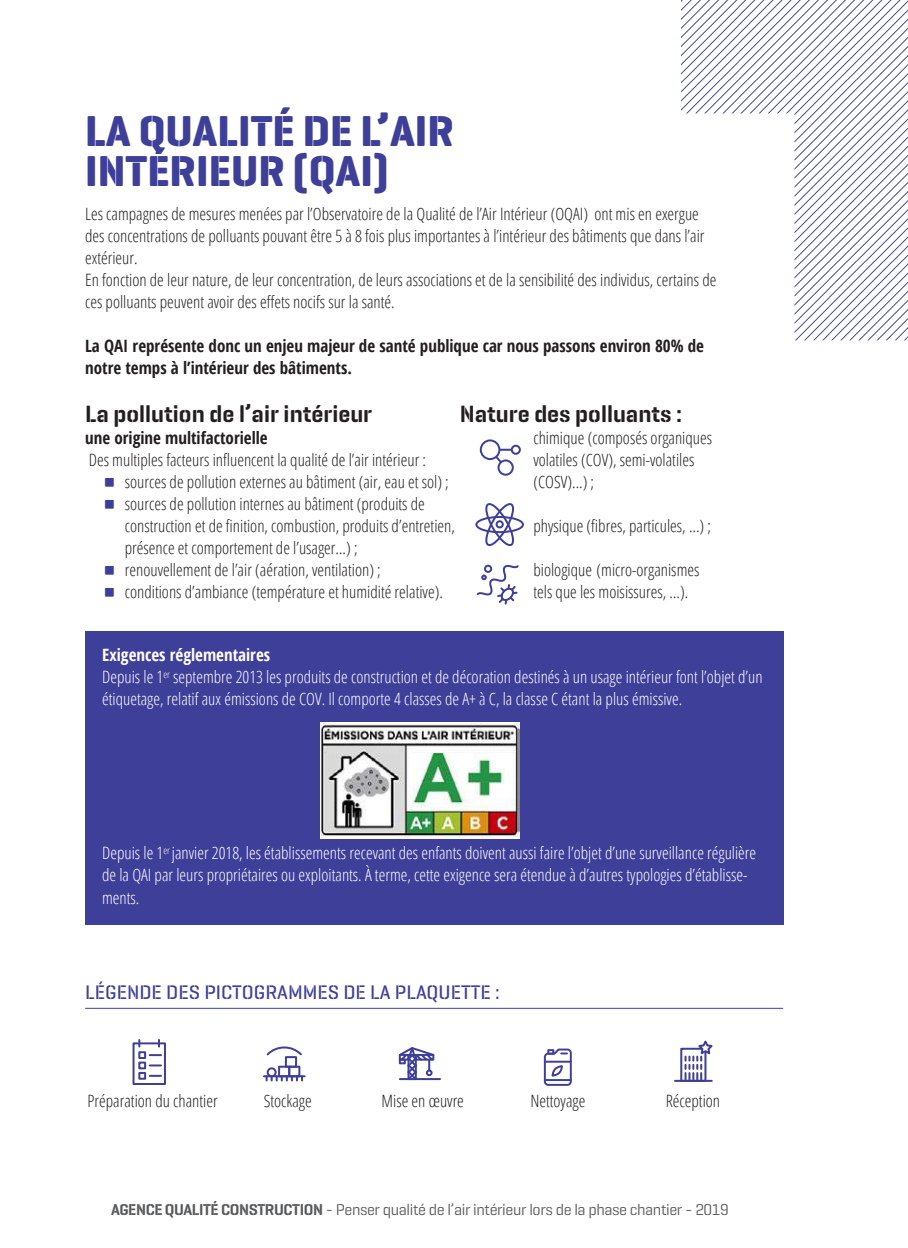
<style>
.page{position:relative;width:908px;height:1248px;background:#fff}
.page>*{position:absolute;margin:0;border:0;box-sizing:border-box;transform-origin:0 0}
.t1{font:700 44px/40px "Geogrotesque Stencil A";color:#3e3f99}
.t2{font:600 24px "Geogrotesque Stencil B";color:#231f20}
.t3{font:500 20px "Geogrotesque Stencil B";color:#3e3f99}
.t4{font:300 condensed 17px/22px "Open Sans";color:#231f20}
.t5{font:300 condensed 17px/22px "Open Sans";color:#fff}
.t6{font:700 condensed 17px/22px "Open Sans";color:#231f20}
.t7{font:16px "Geogrotesque Stencil A";letter-spacing:-.025em;color:#57585a}
.s1{font-family:"Geogrotesque Stencil A";font-weight:700;font-stretch:normal;font-size:36px;color:#3e3f99}
.s2{font-weight:700}
.s3{font-weight:600}
</style>
<div class="page">
<div style="left:85px;top:631px;width:697px;height:51px;background:#3e3f99"></div>
<div style="left:85px;top:653px;width:697px;height:73px;background:#3e3f99"></div>
<div style="left:85px;top:719px;width:697px;height:51px;background:#3e3f99"></div>
<div style="left:85px;top:763px;width:697px;height:51px;background:#3e3f99"></div>
<div style="left:85px;top:807px;width:697px;height:51px;background:#3e3f99"></div>
<div style="left:85px;top:829px;width:697px;height:95px;background:#3e3f99"></div>
<img style="left:320px;top:722px;width:199px;height:116px">
<svg style="left:493px;top:447px;width:24px;height:23px"></svg>
<div style="left:498px;top:460px;width:14px;height:14px;background:#fff;border-radius:50%"></div>
<div style="left:497px;top:459px;width:16px;height:16px;border:2px solid #3e3f99;border-radius:50%"></div>
<svg style="left:511px;top:445px;width:8px;height:8px"></svg>
<div style="left:510px;top:444px;width:10px;height:10px;border:2px solid #3e3f99;border-radius:50%"></div>
<svg style="left:480px;top:440px;width:19px;height:19px"></svg>
<div style="left:479px;top:439px;width:21px;height:21px;border:2px solid #3e3f99;border-radius:50%"></div>
<div style="left:475px;top:516px;width:48px;height:17px;border:2px solid #3e3f99;border-radius:50%"></div>
<svg style="left:483px;top:503px;width:34px;height:43px"></svg>
<div style="left:495px;top:520px;width:8px;height:8px;border:2px solid #3e3f99;border-radius:50%"></div>
<svg style="left:476px;top:564px;width:43px;height:41px"></svg>
<svg style="left:681px;top:0;width:226px;height:340px"></svg>
<hr style="left:85px;top:1007px;width:697px;height:1px;background:#3e3f99">
<div style="left:680px;top:1047px;width:26px;height:34px;border:2px solid #3e3f99"></div>
<hr style="left:674px;top:1079px;width:37px;height:2px;background:#3e3f99">
<svg style="left:684px;top:1040px;width:29px;height:40px"></svg>
<div style="left:132px;top:1042px;width:34px;height:42px;border:2px solid #3e3f99"></div>
<div style="left:138px;top:1051px;width:8px;height:7px;border:2px solid #3e3f99"></div>
<div style="left:138px;top:1061px;width:8px;height:8px;border:2px solid #3e3f99"></div>
<div style="left:138px;top:1071px;width:8px;height:8px;border:2px solid #3e3f99"></div>
<svg style="left:150px;top:1064px;width:11px;height:2px"></svg>
<svg style="left:150px;top:1074px;width:11px;height:2px"></svg>
<svg style="left:138px;top:1039px;width:2px;height:7px"></svg>
<svg style="left:158px;top:1039px;width:2px;height:7px"></svg>
<hr style="left:264px;top:1075px;width:40px;height:2px;background:#3e3f99">
<div style="left:288px;top:1065px;width:12px;height:12px;border:2px solid #3e3f99"></div>
<div style="left:285px;top:1055px;width:12px;height:12px;border:2px solid #3e3f99"></div>
<div style="left:278px;top:1065px;width:12px;height:12px;border:2px solid #3e3f99"></div>
<svg style="left:265px;top:1076px;width:38px;height:4px"></svg>
<div style="left:266px;top:1067px;width:10px;height:10px;border:2px solid #3e3f99;border-radius:50%"></div>
<svg style="left:266px;top:1046px;width:36px;height:11px"></svg>
<hr style="left:399px;top:1077px;width:41px;height:2px;background:#3e3f99">
<svg style="left:398px;top:1047px;width:37px;height:34px"></svg>
<svg style="left:543px;top:1048px;width:29px;height:38px"></svg>
<h1 class="t1" style="left:85px;top:111px;width:370px">LA QUALITÉ DE L’AIR<br>INTÉRIEUR (QAI)</h1>
<p class="t4" style="left:85px;top:202px;width:632px">Les campagnes de mesures menées par l’Observatoire de la Qualité de l’Air Intérieur (OQAI) ont mis en exergue des concentrations de polluants pouvant être 5 à 8 fois plus importantes à l’intérieur des bâtiments que dans l’air extérieur.<br>En fonction de leur nature, de leur concentration, de leurs associations et de la sensibilité des individus, certains de ces polluants peuvent avoir des effets nocifs sur la santé.</p>
<p class="t6" style="left:85px;top:334px;width:620px">La QAI représente donc un enjeu majeur de santé publique car nous passons environ 80% de notre temps à l’intérieur des bâtiments.</p>
<h2 class="t2" style="left:85px;top:398px;width:288px">La pollution de l’air intérieur</h2>
<p class="t6" style="left:85px;top:426px;width:184px">une origine multifactorielle</p>
<p class="t4" style="left:102px;top:448px;width:348px;text-indent:-13px">Des multiples facteurs influencent la qualité de l’air intérieur :<br><span class="s1">Δ</span> sources de pollution externes au bâtiment (air, eau et sol) ;<br><span class="s1">Δ</span> sources de pollution internes au bâtiment (produits de</p>
<p class="t4" style="left:125px;top:514px;width:331px">construction et de finition, combustion, produits d’entretien,</p>
<p class="t4" style="left:125px;top:536px;width:234px">présence et comportement de l’usager…) ;</p>
<p class="t4" style="left:102px;top:558px;width:280px"><span class="s1">Δ</span> renouvellement de l’air (aération, ventilation) ;</p>
<p class="t4" style="left:102px;top:580px;width:342px"><span class="s1">Δ</span> conditions d’ambiance (température et humidité relative).</p>
<h2 class="t2" style="left:459px;top:399px;width:224px">Nature des polluants :</h2>
<p class="t4" style="left:533px;top:426px;width:180px">chimique (composés organiques volatiles (COV), semi-volatiles (COSV)...) ;</p>
<p class="t4" style="left:533px;top:514px;width:179px">physique (fibres, particules, …) ;</p>
<p class="t4" style="left:533px;top:558px;width:167px">biologique (micro-organismes tels que les moisissures, …).</p>
<p class="t5" style="left:102px;top:643px;width:661px"><span class="s2">Exigences réglementaires<br></span>Depuis le 1<sup>er</sup> septembre 2013 les produits de construction et de décoration destinés à un usage intérieur font l’objet d’un étiquetage, relatif aux émissions de COV. Il comporte 4 classes de A+ à C, la classe C étant la plus émissive.</p>
<p class="t5" style="left:102px;top:841px;width:655px">Depuis le 1<sup>er</sup> janvier 2018, les établissements recevant des enfants doivent aussi faire l’objet d’une surveillance régulière de la QAI par leurs propriétaires ou exploitants. À terme, cette exigence sera étendue à d’autres typologies d’établisse&shy;ments.</p>
<p class="t3" style="left:85px;top:980px;width:416px">LÉGENDE DES PICTOGRAMMES DE LA PLAQUETTE :</p>
<p class="t4" style="left:88px;top:1089px;width:132px">Préparation du chantier</p>
<p class="t4" style="left:263px;top:1089px;width:49px">Stockage</p>
<p class="t4" style="left:381px;top:1089px;width:84px">Mise en œuvre</p>
<p class="t4" style="left:530px;top:1089px;width:56px">Nettoyage</p>
<p class="t4" style="left:665px;top:1089px;width:56px">Réception</p>
<p class="t7" style="left:111px;top:1198px;width:619px"><span class="s3">AGENCE QUALITÉ CONSTRUCTION</span> - Penser qualité de l’air intérieur lors de la phase chantier - 2019</p>
</div>
